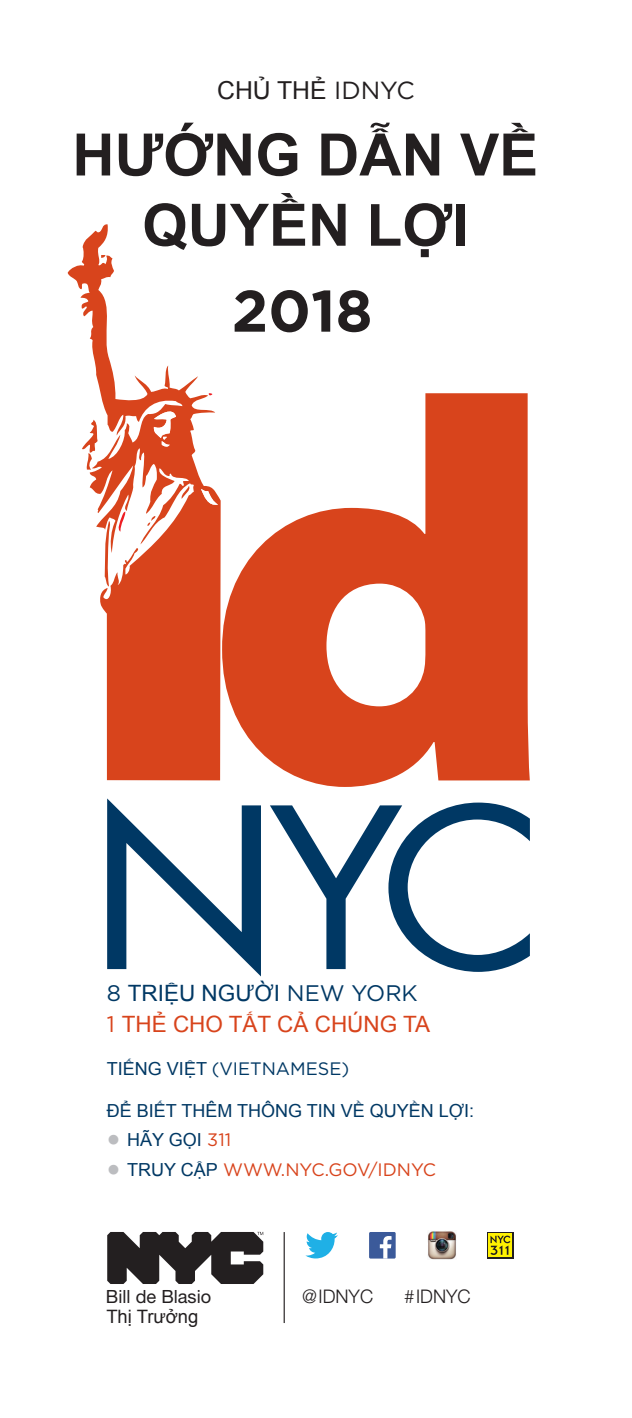
<style>
.page{position:relative;width:632px;height:1418px;background:#fff}
.page>*{position:absolute;margin:0;border:0;box-sizing:border-box;transform-origin:0 0}
.t1{font:700 58.5px/70.2px "Arial";color:#231f20;text-align:center}
.t2{font:700 58.5px "Gotham";color:#231f20}
.t3{font:24.75px "Arial";color:#231f20}
.t4{font:22.5px/31.5px "Arial";color:#d8441c}
.t5{font:300 18.68px "Helvetica Neue";color:#231f20}
.t6{font:18.45px "Arial";color:#231f20}
.t7{font:18.22px/19.8px "Helvetica Neue LT Std";color:#231f20}
.t8{font:18px "Arial";color:#003864}
.t9{font:18px "Gotham";letter-spacing:-.005em;color:#d8441c}
.t10{font:18px "Gotham";color:#003864}
.s1{font-family:"Gotham"}
.s2{font-family:"Gotham";color:#003864}
.s3{color:#003864}
.s4{font-family:"Arial"}
.s5{font-weight:900;font-size:22.5px;color:#bcbdc0}
.s6{font-family:"Gotham";color:#d8441c}
.s7{font-family:"Arial";font-weight:900;font-size:22.5px;color:#bcbdc0}
.s8{font-family:"Arial";color:#003864}
</style>
<div class="page">
<svg style="left:107px;top:1231px;width:156px;height:53px"></svg>
<svg style="left:305px;top:1232px;width:33px;height:26px"></svg>
<div style="left:369px;top:1232px;width:27px;height:26px;background:#3b5a9a"></div>
<svg style="left:380px;top:1236px;width:11px;height:22px"></svg>
<hr style="left:284px;top:1232px;width:1px;height:91px;background:#231f20">
<img style="left:428px;top:1231px;width:29px;height:28px">
<div style="left:487px;top:1232px;width:26px;height:26px;background:#231f20"></div>
<div style="left:488px;top:1233px;width:24px;height:24px;background:#fff101"></div>
<svg style="left:490px;top:1235px;width:20px;height:20px"></svg>
<svg style="left:222px;top:393px;width:308px;height:394px;fill:#d8441c"></svg>
<svg style="left:107px;top:798px;width:154px;height:178px"></svg>
<svg style="left:270px;top:802px;width:260px;height:170px"></svg>
<svg style="left:68px;top:224px;width:153px;height:556px"></svg>
<svg style="left:201px;top:489px;width:17px;height:18px"></svg>
<svg style="left:208px;top:393px;width:4px;height:3px"></svg>
<svg style="left:181px;top:486px;width:11px;height:13px"></svg>
<svg style="left:153px;top:405px;width:23px;height:43px"></svg>
<svg style="left:147px;top:516px;width:8px;height:10px"></svg>
<svg style="left:117px;top:511px;width:8px;height:20px"></svg>
<svg style="left:103px;top:521px;width:8px;height:65px"></svg>
<svg style="left:101px;top:255px;width:4px;height:3px"></svg>
<svg style="left:82px;top:420px;width:17px;height:49px"></svg>
<h2 class="t3" style="left:217px;top:75px;width:199px">CHỦ THẺ <span class="s1">IDNYC</span></h2>
<h1 class="t1" style="left:72px;top:122px;width:467px">HƯỚNG DẪN VỀ<br>QUYỀN LỢI</h1>
<h1 class="t2" style="left:232px;top:272px;width:142px">2018</h1>
<p class="t4" style="left:107px;top:977px;width:325px"><span class="s2">8</span> <span class="s3">TRIỆU NGƯỜI</span> <span class="s2">NEW YORK<br></span><span class="s1">1</span> THẺ CHO TẤT CẢ CHÚNG TA</p>
<p class="t10" style="left:107px;top:1057px;width:244px"><span class="s4">TIẾNG VIỆT</span> (VIETNAMESE)</p>
<p class="t8" style="left:107px;top:1099px;width:369px">ĐỂ BIẾT THÊM THÔNG TIN VỀ QUYỀN LỢI:</p>
<p class="t8" style="left:107px;top:1128px;width:126px"><span class="s5">●</span> HÃY GỌI <span class="s6">311</span></p>
<p class="t9" style="left:107px;top:1157px;width:331px"><span class="s7">●</span> <span class="s8">TRUY CẬP</span> WWW.NYC.GOV/IDNYC</p>
<p class="t7" style="left:106px;top:1286px;width:107px">Bill de Blasio<br>Mayor</p>
<p class="t5" style="left:302px;top:1281px;width:72px">@ IDNYC</p>
<p class="t5" style="left:404px;top:1281px;width:68px"># IDNYC</p>
<p class="t6" style="left:106px;top:1304px;width:94px">Thị Trưởng</p>
</div>
